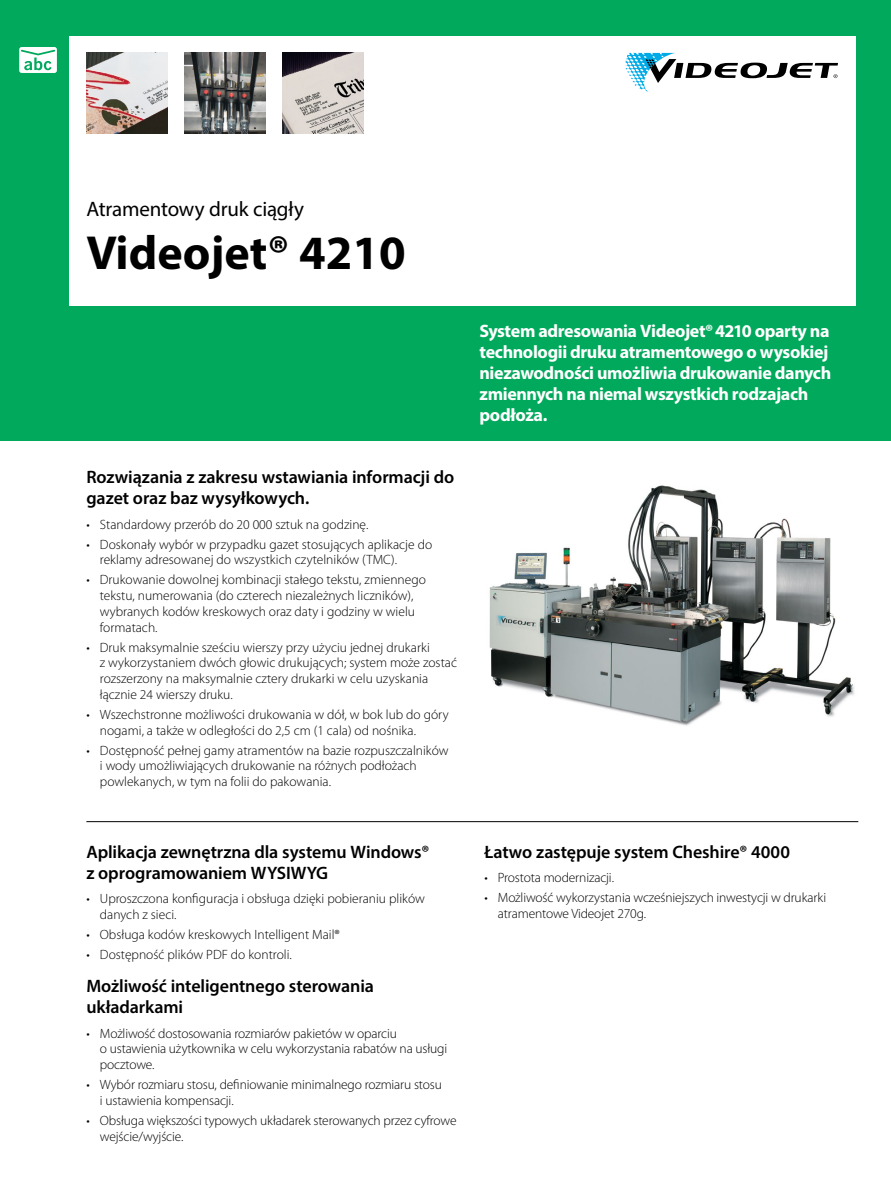
<style>
.page{position:relative;width:891px;height:1188px;background:#fff}
.page>*{position:absolute;margin:0;border:0;box-sizing:border-box;transform-origin:0 0}
.t1{font:700 48px "Myriad Pro";color:#000}
.t2{font:21px "Myriad Pro";letter-spacing:-.01em;color:#000}
.t3{font:600 18px/21px "Myriad Pro";letter-spacing:-.005em;color:#000}
.t4{font:700 18px/21px "Myriad Pro";letter-spacing:-.02em;color:#fff}
.t5{font:300 13.5px/15.8px "Myriad Pro";color:#000}
</style>
<div class="page">
<div style="left:0;top:0;width:891px;height:441px;background:#00a95c"></div>
<div style="left:69px;top:36px;width:786px;height:270px;background:#fff"></div>
<hr style="left:86px;top:821px;width:772px;height:1px;background:#000">
<img style="left:185px;top:53px;width:81px;height:81px">
<img style="left:489px;top:485px;width:366px;height:241px">
<img style="left:283px;top:53px;width:81px;height:81px">
<svg style="left:625px;top:53px;width:213px;height:39px"></svg>
<img style="left:86px;top:53px;width:81px;height:81px">
<svg style="left:19px;top:47px;width:38px;height:26px"></svg>
<h2 class="t2" style="left:86px;top:196px;width:219px">Atramentowy druk ciągły</h2>
<h1 class="t1" style="left:86px;top:221px;width:321px">Videojet® 4210</h1>
<h3 class="t3" style="left:86px;top:466px;width:369px">Rozwiązania z zakresu wstawiania informacji do gazet oraz baz wysyłkowych.</h3>
<p class="t5" style="left:86px;top:516px;width:283px">• Standardowy przerób do 20 000 sztuk na godzinę.</p>
<p class="t5" style="left:100px;top:536px;width:334px;text-indent:-14px">• Doskonały wybór w przypadku gazet stosujących aplikacje do reklamy adresowanej do wszystkich czytelników (TMC).</p>
<p class="t5" style="left:100px;top:572px;width:328px;text-indent:-14px">• Drukowanie dowolnej kombinacji stałego tekstu, zmiennego tekstu, numerowania (do czterech niezależnych liczników), wybranych kodów kreskowych oraz daty i godziny w wielu formatach.</p>
<p class="t5" style="left:100px;top:639px;width:359px;text-indent:-14px">• Druk maksymalnie sześciu wierszy przy użyciu jednej drukarki<br>z wykorzystaniem dwóch głowic drukujących; system może zostać rozszerzony na maksymalnie cztery drukarki w celu uzyskania łącznie 24 wierszy druku.</p>
<p class="t5" style="left:100px;top:707px;width:350px;text-indent:-14px">• Wszechstronne możliwości drukowania w dół, w bok lub do góry nogami, a także w odległości do 2,5 cm (1 cala) od nośnika.</p>
<p class="t5" style="left:100px;top:742px;width:350px;text-indent:-14px">• Dostępność pełnej gamy atramentów na bazie rozpuszczalników i wody umożliwiających drukowanie na różnych podłożach powlekanych, w tym na folii do pakowania.</p>
<h3 class="t3" style="left:86px;top:841px;width:344px">Aplikacja zewnętrzna dla systemu Windows® z oprogramowaniem WYSIWYG</h3>
<p class="t5" style="left:100px;top:891px;width:327px;text-indent:-14px">• Uproszczona konfiguracja i obsługa dzięki pobieraniu plików danych z sieci.</p>
<p class="t5" style="left:86px;top:926px;width:255px">• Obsługa kodów kreskowych Intelligent Mail®</p>
<p class="t5" style="left:86px;top:946px;width:207px">• Dostępność plików PDF do kontroli.</p>
<h3 class="t3" style="left:86px;top:975px;width:289px">Możliwość inteligentnego sterowania układarkami</h3>
<p class="t5" style="left:100px;top:1025px;width:349px;text-indent:-14px">• Możliwość dostosowania rozmiarów pakietów w oparciu<br>o ustawienia użytkownika w celu wykorzystania rabatów na usługi pocztowe.</p>
<p class="t5" style="left:100px;top:1077px;width:344px;text-indent:-14px">• Wybór rozmiaru stosu, definiowanie minimalnego rozmiaru stosu i ustawienia kompensacji.</p>
<p class="t5" style="left:100px;top:1113px;width:358px;text-indent:-14px">• Obsługa większości typowych układarek sterowanych przez cyfrowe wejście/wyjście.</p>
<h3 class="t4" style="left:480px;top:320px;width:353px">System adresowania Videojet®4210 oparty na technologii druku atramentowego o wysokiej niezawodności umożliwia drukowanie danych zmiennych na niemal wszystkich rodzajach podłoża.</h3>
<h3 class="t3" style="left:484px;top:841px;width:307px">Łatwo zastępuje system Cheshire® 4000</h3>
<p class="t5" style="left:484px;top:870px;width:131px">• Prostota modernizacji.</p>
<p class="t5" style="left:498px;top:890px;width:330px;text-indent:-14px">• Możliwość wykorzystania wcześniejszych inwestycji w drukarki atramentowe Videojet 270g.</p>
</div>
